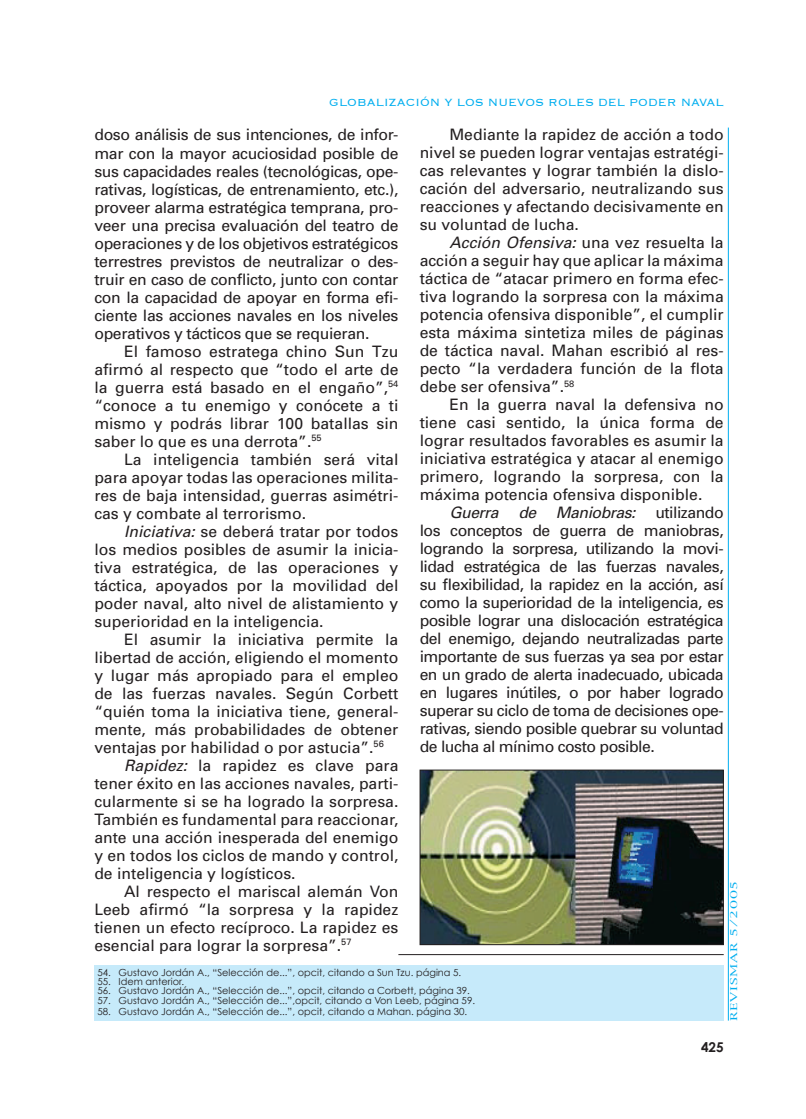
<style>
.page{position:relative;width:806px;height:1119px;background:#fff}
.page>*{position:absolute;margin:0;border:0;box-sizing:border-box;transform-origin:0 0}
.t1{font:15.75px/18px "Univers";color:#231f20;text-align:justify}
.t2{font:300 13.5px "Copperplate";color:#00aeef}
.t3{font:700 13.5px "Century Gothic";color:#231f20}
.t4{font:9.75px "Century Gothic";color:#231f20}
.t5{font:9px "New York";letter-spacing:.05em;color:#00aeef;scale:1.5 1}
.s1{font-style:italic}
</style>
<div class="page">
<hr style="left:728px;top:128px;width:1px;height:892px;background:#00aeef">
<div style="left:94px;top:965px;width:630px;height:55px;background:#c6eafa"></div>
<hr style="left:398px;top:954px;width:326px;height:1px;background:#231f20">
<img style="left:422px;top:772px;width:300px;height:171px">
<div style="left:420px;top:770px;width:304px;height:175px;border:1px solid #231f20"></div>
<p class="t2" style="left:329px;top:93px;width:396px">GLOBALIZACIÓN Y LOS NUEVOS ROLES DEL PODER NAVAL</p>
<p class="t1" style="left:94px;top:126px;width:306px">doso análisis de sus intenciones, de infor&shy;mar con la mayor acuciosidad posible de sus capacidades reales (tecnológicas, ope&shy;rativas, logísticas, de entrenamiento, etc.), proveer alarma estratégica temprana, pro&shy;veer una precisa evaluación del teatro de operaciones y de los objetivos estratégicos terrestres previstos de neutralizar o des&shy;truir en caso de conflicto, junto con contar con la capacidad de apoyar en forma efi&shy;ciente las acciones navales en los niveles operativos y tácticos que se requieran.</p>
<p class="t1" style="left:94px;top:342px;width:306px;text-indent:30px">El famoso estratega chino Sun Tzu afirmó al respecto que “todo el arte de la guerra está basado en el engaño”,<sup>54 </sup>“conoce a tu enemigo y conócete a ti mismo y podrás librar 100 batallas sin saber lo que es una derrota”.<sup>55</sup></p>
<p class="t1" style="left:94px;top:450px;width:306px;text-indent:30px">La inteligencia también será vital para apoyar todas las operaciones milita&shy;res de baja intensidad, guerras asimétri&shy;cas y combate al terrorismo.</p>
<p class="t1" style="left:94px;top:522px;width:306px;text-indent:30px"><span class="s1">Iniciativa:</span> se deberá tratar por todos los medios posibles de asumir la inicia&shy;tiva estratégica, de las operaciones y táctica, apoyados por la movilidad del poder naval, alto nivel de alistamiento y superioridad en la inteligencia.</p>
<p class="t1" style="left:124px;top:630px;width:276px">El asumir la iniciativa permite la</p>
<p class="t1" style="left:94px;top:648px;width:306px">libertad de acción, eligiendo el momento</p>
<p class="t1" style="left:94px;top:666px;width:305px">y lugar más apropiado para el empleo</p>
<p class="t1" style="left:94px;top:684px;width:306px">de las fuerzas navales. Según Corbett</p>
<p class="t1" style="left:94px;top:702px;width:306px">“quién toma la iniciativa tiene, general-</p>
<p class="t1" style="left:94px;top:720px;width:305px">mente, más probabilidades de obtener</p>
<p class="t1" style="left:94px;top:738px;width:291px">ventajas por habilidad o por astucia”.<sup>56</sup></p>
<p class="t1" style="left:124px;top:756px;width:276px"><span class="s1">Rapidez:</span> la rapidez es clave para</p>
<p class="t1" style="left:94px;top:774px;width:306px">tener éxito en las acciones navales, parti-</p>
<p class="t1" style="left:94px;top:792px;width:306px">cularmente si se ha logrado la sorpresa.</p>
<p class="t1" style="left:94px;top:810px;width:305px">También es fundamental para reaccionar,</p>
<p class="t1" style="left:94px;top:828px;width:305px">ante una acción inesperada del enemigo</p>
<p class="t1" style="left:94px;top:846px;width:306px">y en todos los ciclos de mando y control,</p>
<p class="t1" style="left:94px;top:864px;width:203px">de inteligencia y logísticos.</p>
<p class="t1" style="left:124px;top:882px;width:276px">Al respecto el mariscal alemán Von</p>
<p class="t1" style="left:94px;top:900px;width:306px">Leeb afirmó “la sorpresa y la rapidez</p>
<p class="t1" style="left:94px;top:918px;width:305px">tienen un efecto recíproco. La rapidez es</p>
<p class="t1" style="left:94px;top:936px;width:259px">esencial para lograr la sorpresa”.<sup>57</sup></p>
<p class="t1" style="left:420px;top:126px;width:306px;text-indent:30px">Mediante la rapidez de acción a todo nivel se pueden lograr ventajas estratégi&shy;cas relevantes y lograr también la dislo&shy;cación del adversario, neutralizando sus reacciones y afectando decisivamente en su voluntad de lucha.</p>
<p class="t1" style="left:420px;top:234px;width:306px;text-indent:30px"><span class="s1">Acción Ofensiva:</span> una vez resuelta la acción a seguir hay que aplicar la máxima táctica de “atacar primero en forma efec&shy;tiva logrando la sorpresa con la máxima potencia ofensiva disponible”, el cumplir esta máxima sintetiza miles de páginas de táctica naval. Mahan escribió al res&shy;pecto “la verdadera función de la flota debe ser ofensiva”.<sup>58</sup></p>
<p class="t1" style="left:420px;top:396px;width:306px;text-indent:30px">En la guerra naval la defensiva no tiene casi sentido, la única forma de lograr resultados favorables es asumir la iniciativa estratégica y atacar al enemigo primero, logrando la sorpresa, con la máxima potencia ofensiva disponible.</p>
<p class="t1" style="left:420px;top:504px;width:306px;text-indent:30px"><span class="s1">Guerra de Maniobras:</span> utilizando los conceptos de guerra de maniobras, logrando la sorpresa, utilizando la movi&shy;lidad estratégica de las fuerzas navales, su flexibilidad, la rapidez en la acción, así como la superioridad de la inteligencia, es posible lograr una dislocación estratégica del enemigo, dejando neutralizadas parte importante de sus fuerzas ya sea por estar en un grado de alerta inadecuado, ubicada en lugares inútiles, o por haber logrado superar su ciclo de toma de decisiones ope&shy;rativas, siendo posible quebrar su voluntad de lucha al mínimo costo posible.</p>
<p class="t5" style="left:728px;top:1020px;width:95px;rotate:-90deg">REVISMAR 5/2005</p>
<p class="t4" style="left:97px;top:966px;width:365px">54. Gustavo Jordán A., “Selección de...”, opcit, citando a Sun Tzu. página 5.</p>
<p class="t4" style="left:97px;top:975px;width:88px">55. Idem anterior.</p>
<p class="t4" style="left:97px;top:984px;width:374px">56. Gustavo Jordán A., “Selección de...”, opcit, citando a Corbett, página 39.</p>
<p class="t4" style="left:97px;top:995px;width:379px">57. Gustavo Jordán A., “Selección de...”,opcit, citando a Von Leeb, página 59.</p>
<p class="t4" style="left:97px;top:1005px;width:371px">58. Gustavo Jordán A., “Selección de...”, opcit, citando a Mahan. página 30.</p>
<p class="t3" style="left:701px;top:1038px;width:24px">425</p>
</div>
